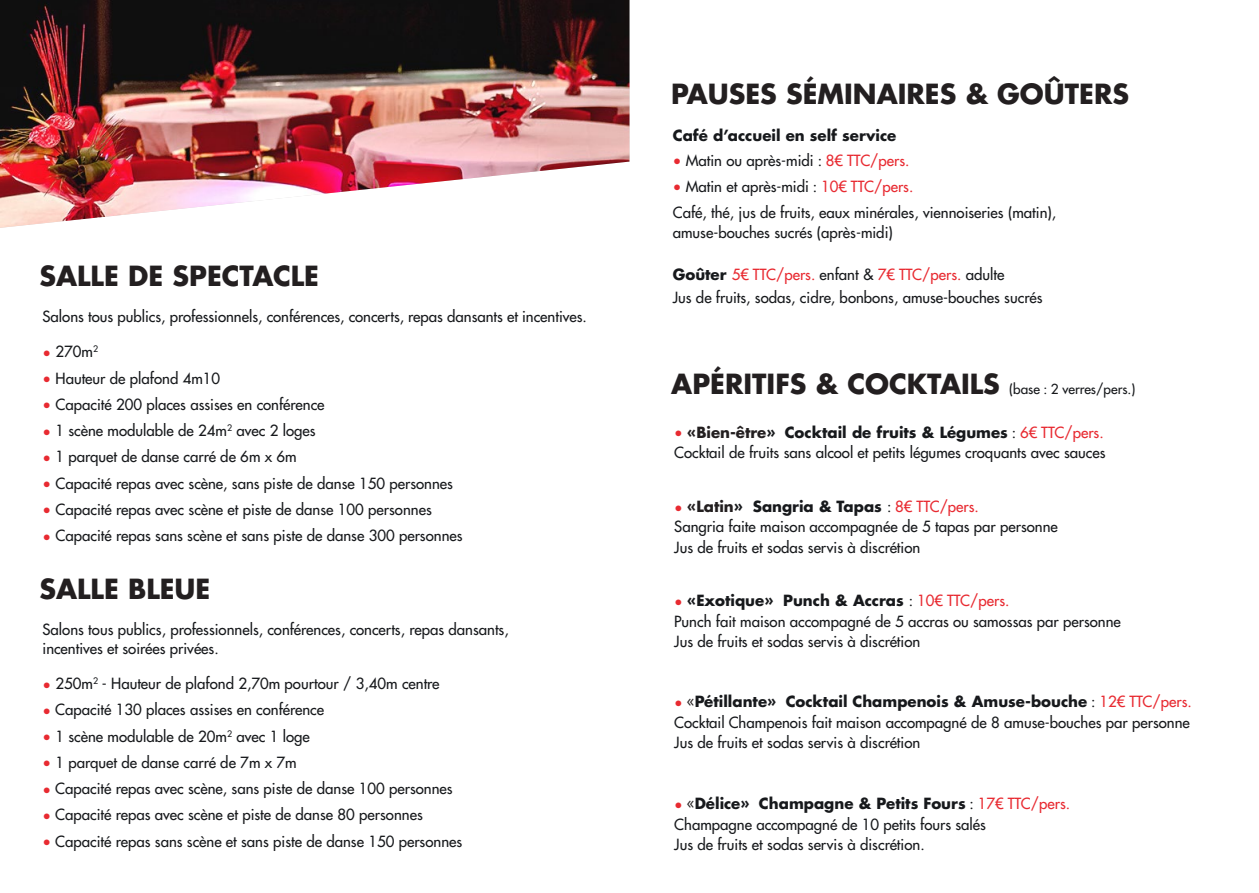
<style>
.page{position:relative;width:1259px;height:893px;background:#fff}
.page>*{position:absolute;margin:0;border:0;box-sizing:border-box;transform-origin:0 0}
.t1{font:700 27px "Futura LT Pro";color:#231f20}
.t2{font:500 15px "Futura LT Pro";color:#17191c}
.t3{font:700 15px "Futura LT Pro";color:#17191c}
.t4{font:500 15px "Futura LT Pro";color:#e82a31}
.t5{font:500 13.5px "Futura LT Pro";color:#17191c}
.s1{color:#e82a31}
.s2{font-weight:700;color:#17191c}
.s3{color:#17191c}
.s4{font-weight:700;font-size:27px;color:#231f20}
.s5{font-weight:500;color:#e82a31}
.s6{color:#231f20}
.s7{font-weight:500}
.s8{font-weight:500;color:#231f20}
</style>
<div class="page">
<img style="left:0;top:0;width:629px;height:228px">
<p class="t1" style="left:40px;top:255px;width:281px">SALLE DE SPECTACLE</p>
<p class="t2" style="left:43px;top:305px;width:546px">Salons tous publics, professionnels, conférences, concerts, repas dansants et incentives.</p>
<p class="t2" style="left:43px;top:341px;width:57px"><span class="s1">•</span> 270m<sup>2</sup></p>
<p class="t2" style="left:43px;top:367px;width:179px"><span class="s1">•</span> Hauteur de plafond 4m10</p>
<p class="t2" style="left:43px;top:393px;width:283px"><span class="s1">•</span> Capacité 200 places assises en conférence</p>
<p class="t2" style="left:43px;top:419px;width:274px"><span class="s1">•</span> 1 scène modulable de 24m<sup>2</sup> avec 2 loges</p>
<p class="t2" style="left:43px;top:446px;width:256px"><span class="s1">•</span> 1 parquet de danse carré de 6m x 6m</p>
<p class="t2" style="left:43px;top:472px;width:412px"><span class="s1">•</span> Capacité repas avec scène, sans piste de danse 150 personnes</p>
<p class="t2" style="left:43px;top:498px;width:391px"><span class="s1">•</span> Capacité repas avec scène et piste de danse 100 personnes</p>
<p class="t2" style="left:43px;top:524px;width:421px"><span class="s1">•</span> Capacité repas sans scène et sans piste de danse 300 personnes</p>
<p class="t1" style="left:40px;top:568px;width:172px">SALLE BLEUE</p>
<p class="t2" style="left:43px;top:618px;width:468px">Salons tous publics, professionnels, conférences, concerts, repas dansants,</p>
<p class="t2" style="left:43px;top:637px;width:178px">incentives et soirées privées.</p>
<p class="t2" style="left:43px;top:672px;width:398px"><span class="s1">•</span> 250m<sup>2</sup> - Hauteur de plafond 2,70m pourtour / 3,40m centre</p>
<p class="t2" style="left:43px;top:699px;width:283px"><span class="s1">•</span> Capacité 130 places assises en conférence</p>
<p class="t2" style="left:43px;top:725px;width:269px"><span class="s1">•</span> 1 scène modulable de 20m<sup>2</sup> avec 1 loge</p>
<p class="t2" style="left:43px;top:751px;width:256px"><span class="s1">•</span> 1 parquet de danse carré de 7m x 7m</p>
<p class="t2" style="left:43px;top:777px;width:412px"><span class="s1">•</span> Capacité repas avec scène, sans piste de danse 100 personnes</p>
<p class="t2" style="left:43px;top:804px;width:382px"><span class="s1">•</span> Capacité repas avec scène et piste de danse 80 personnes</p>
<p class="t2" style="left:43px;top:830px;width:421px"><span class="s1">•</span> Capacité repas sans scène et sans piste de danse 150 personnes</p>
<p class="t1" style="left:671px;top:73px;width:459px">PAUSES SÉMINAIRES &amp; GOÛTERS</p>
<p class="t3" style="left:673px;top:124px;width:225px">Café d’accueil en self service</p>
<p class="t2" style="left:673px;top:149px;width:238px"><span class="s1">•</span> Matin ou après-midi : <span class="s1">8€ TTC/pers.</span></p>
<p class="t2" style="left:673px;top:175px;width:242px"><span class="s1">•</span> Matin et après-midi : <span class="s1">10€ TTC/pers.</span></p>
<p class="t2" style="left:673px;top:201px;width:385px">Café, thé, jus de fruits, eaux minérales, viennoiseries (matin),</p>
<p class="t2" style="left:673px;top:222px;width:222px">amuse-bouches sucrés (après-midi)</p>
<p class="t4" style="left:673px;top:263px;width:333px"><span class="s2">Goûter</span> 5€ TTC/pers. <span class="s3">enfant &amp;</span> 7€ TTC/pers. <span class="s3">adulte</span></p>
<p class="t2" style="left:673px;top:286px;width:371px">Jus de fruits, sodas, cidre, bonbons, amuse-bouches sucrés</p>
<p class="t5" style="left:671px;top:379px;width:466px"><span class="s4">APÉRITIFS &amp; COCKTAILS</span> (base : 2 verres/pers.)</p>
<p class="t3" style="left:674px;top:421px;width:431px"><span class="s5">•</span> <span class="s6">«Bien-être</span>» Cocktail de fruits &amp; Légumes <span class="s7">:</span> <span class="s5">6€ TTC/pers.</span></p>
<p class="t2" style="left:674px;top:441px;width:433px">Cocktail de fruits sans alcool et petits légumes croquants avec sauces</p>
<p class="t3" style="left:674px;top:495px;width:306px"><span class="s5">•</span> <span class="s6">«Latin</span>» Sangria &amp; Tapas <span class="s7">:</span> <span class="s5">8€ TTC/pers.</span></p>
<p class="t2" style="left:674px;top:516px;width:385px">Sangria faite maison accompagnée de 5 tapas par personne</p>
<p class="t2" style="left:674px;top:536px;width:247px">Jus de fruits et sodas servis à discrétion</p>
<p class="t3" style="left:674px;top:589px;width:337px"><span class="s5">•</span> «Exotique» Punch &amp; Accras <span class="s7">:</span> <span class="s5">10€ TTC/pers.</span></p>
<p class="t2" style="left:674px;top:610px;width:448px">Punch fait maison accompagné de 5 accras ou samossas par personne</p>
<p class="t2" style="left:674px;top:630px;width:247px">Jus de fruits et sodas servis à discrétion</p>
<p class="t3" style="left:674px;top:690px;width:519px"><span class="s5">•</span> <span class="s8">«</span>Pétillante» Cocktail Champenois &amp; Amuse-bouche <span class="s7">:</span> <span class="s5">12€ TTC/pers.</span></p>
<p class="t2" style="left:674px;top:711px;width:517px">Cocktail Champenois fait maison accompagné de 8 amuse-bouches par personne</p>
<p class="t2" style="left:674px;top:731px;width:247px">Jus de fruits et sodas servis à discrétion</p>
<p class="t3" style="left:674px;top:792px;width:397px"><span class="s5">•</span> <span class="s8">«</span>Délice» Champagne &amp; Petits Fours <span class="s7">:</span> <span class="s5">17€ TTC/pers.</span></p>
<p class="t2" style="left:674px;top:813px;width:313px">Champagne accompagné de 10 petits fours salés</p>
<p class="t2" style="left:674px;top:833px;width:252px">Jus de fruits et sodas servis à discrétion.</p>
</div>
